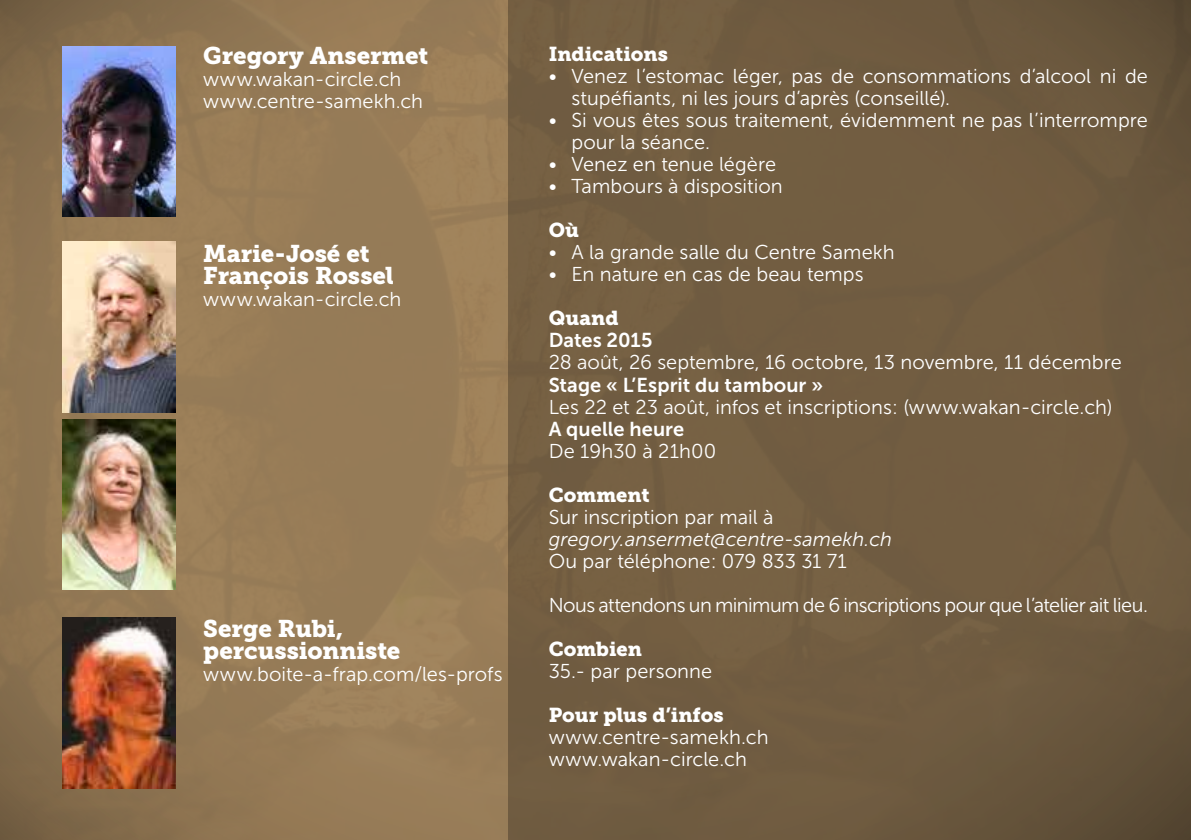
<style>
.page{position:relative;width:1191px;height:840px;background:#fff}
.page>*{position:absolute;margin:0;border:0;box-sizing:border-box;transform-origin:0 0}
.t1{font:24px/22px "Museo Slab 900";letter-spacing:-.005em;color:#fff}
.t2{font:20px/22px "Museo Sans 300";color:#fff}
.t3{font:20px "Museo Sans 300";letter-spacing:-.03em;color:#fff}
.t4{font:20px "Museo Slab 900";color:#fff}
.t5{font:20px "Museo Sans 700";letter-spacing:.005em;color:#fff}
.t6{font:italic 20px "Museo Sans 300";color:#fff}
</style>
<div class="page">
<img style="left:0;top:0;width:508px;height:839px">
<div style="left:508px;top:0;width:683px;height:839px;background:#725c41"></div>
<img style="left:62px;top:242px;width:114px;height:170px">
<img style="left:62px;top:419px;width:114px;height:170px">
<img style="left:62px;top:46px;width:114px;height:170px">
<img style="left:62px;top:617px;width:114px;height:170px">
<p class="t1" style="left:203px;top:45px;width:227px">Gregory Ansermet</p>
<p class="t2" style="left:203px;top:68px;width:221px">www.wakan-circle.ch www.centre-samekh.ch</p>
<p class="t1" style="left:203px;top:243px;width:192px">Marie-José et<br>François Rossel</p>
<p class="t2" style="left:203px;top:288px;width:200px">www.wakan-circle.ch</p>
<p class="t1" style="left:203px;top:617px;width:199px">Serge Rubi, percussionniste</p>
<p class="t2" style="left:203px;top:662px;width:301px">www.boite-a-frap.com/les-profs</p>
<p class="t4" style="left:549px;top:42px;width:121px">Indications</p>
<p class="t2" style="left:571px;top:65px;width:578px;text-indent:-23px">• Venez l’estomac léger, pas de consommations d’alcool ni de stupéfiants, ni les jours d’après (conseillé).</p>
<p class="t2" style="left:571px;top:109px;width:578px;text-indent:-23px">• Si vous êtes sous traitement, évidemment ne pas l’interrompre pour la séance.</p>
<p class="t2" style="left:549px;top:153px;width:229px">• Venez en tenue légère</p>
<p class="t2" style="left:549px;top:175px;width:236px">• Tambours à disposition</p>
<p class="t4" style="left:549px;top:218px;width:32px">Où</p>
<p class="t2" style="left:549px;top:241px;width:347px">• A la grande salle du Centre Samekh</p>
<p class="t2" style="left:549px;top:263px;width:316px">• En nature en cas de beau temps</p>
<p class="t4" style="left:549px;top:306px;width:71px">Quand</p>
<p class="t5" style="left:549px;top:329px;width:105px">Dates 2015</p>
<p class="t2" style="left:549px;top:351px;width:574px">28 août, 26 septembre, 16 octobre, 13 novembre, 11 décembre</p>
<p class="t5" style="left:549px;top:373px;width:276px">Stage « L’Esprit du tambour »</p>
<p class="t2" style="left:549px;top:395px;width:565px">Les 22 et 23 août, infos et inscriptions : (www.wakan-circle.ch)</p>
<p class="t5" style="left:549px;top:417px;width:137px">A quelle heure</p>
<p class="t2" style="left:549px;top:439px;width:169px">De 19h30 à 21h00</p>
<p class="t4" style="left:549px;top:482px;width:102px">Comment</p>
<p class="t2" style="left:549px;top:505px;width:226px">Sur inscription par mail à</p>
<p class="t6" style="left:549px;top:527px;width:345px">gregory.ansermet@centre-samekh.ch</p>
<p class="t2" style="left:549px;top:549px;width:299px">Ou par téléphone : 079 833 31 71</p>
<p class="t3" style="left:549px;top:593px;width:601px">Nous attendons un minimum de 6 inscriptions pour que l’atelier ait lieu.</p>
<p class="t4" style="left:549px;top:636px;width:95px">Combien</p>
<p class="t2" style="left:549px;top:659px;width:165px">35.- par personne</p>
<p class="t4" style="left:549px;top:702px;width:176px">Pour plus d’infos</p>
<p class="t2" style="left:549px;top:725px;width:221px">www.centre-samekh.ch www.wakan-circle.ch</p>
</div>
